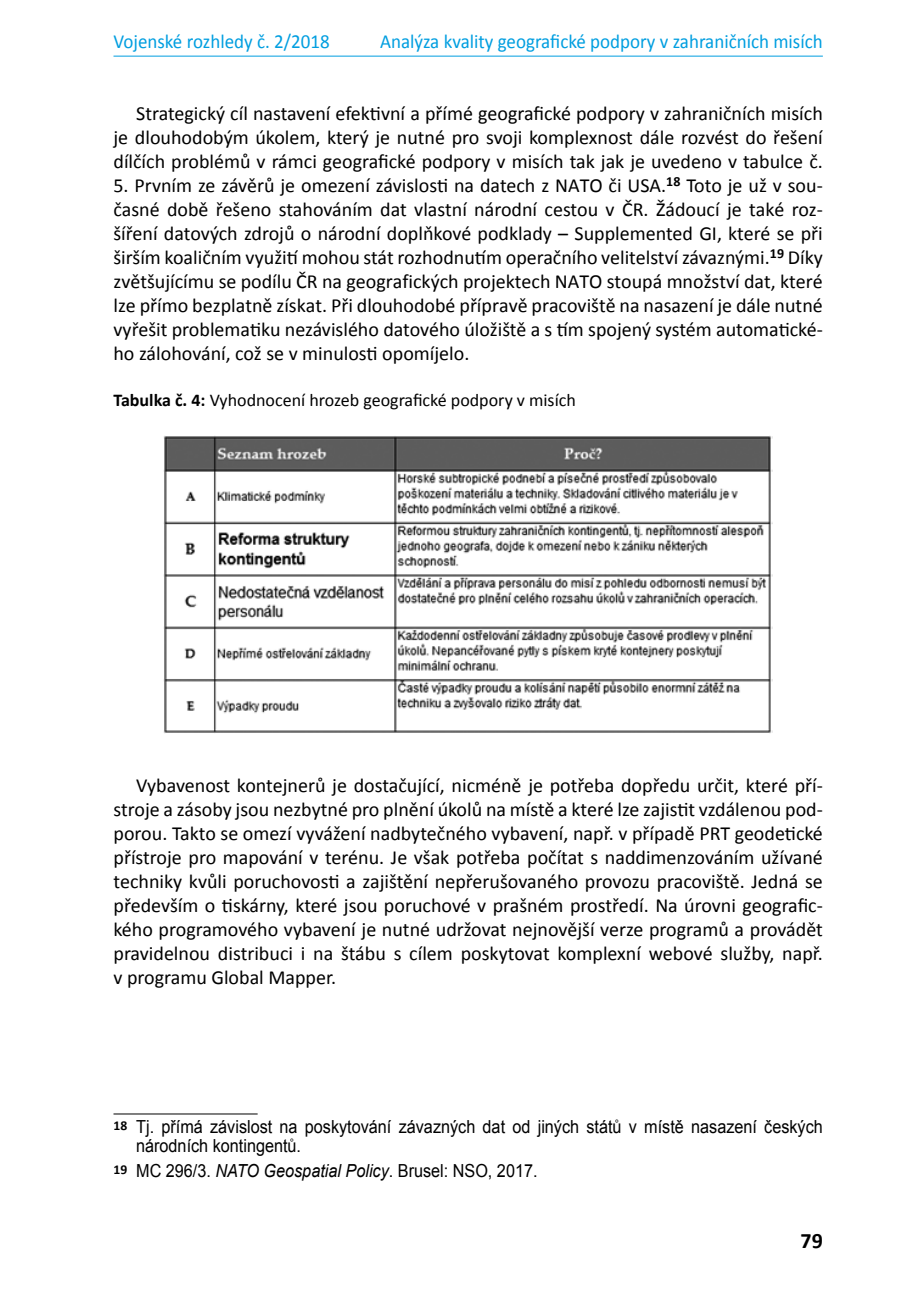
<style>
.page{position:relative;width:908px;height:1304px;background:#fff}
.page>*{position:absolute;margin:0;border:0;box-sizing:border-box;transform-origin:0 0}
.t1{font:700 22px "Calibri";color:#000}
.t2{font:20px/24px "Calibri";color:#000;text-align:justify}
.t3{font:20px "Calibri";color:#009ee0;scale:.95 1}
.t4{font:18px/19px "Arial";color:#000;scale:.9 1}
.t5{font:18px "Calibri";color:#000}
.s1{font-weight:700}
.s2{font-style:italic}
</style>
<div class="page">
<hr style="left:113px;top:56px;width:709px;height:1px;background:#009ee0">
<img style="left:163px;top:436px;width:609px;height:297px">
<hr style="left:113px;top:1113px;width:144px;height:1px;background:#000">
<p class="t3" style="left:113px;top:29px;width:229px">Vojenské rozhledy č. 2/2018</p>
<p class="t3" style="left:380px;top:29px;width:467px">Analýza kvality geografické podpory v zahraničních misích</p>
<p class="t2" style="left:113px;top:101px;width:710px;text-indent:23px">Strategický cíl nastavení efektivní a přímé geografické podpory v zahraničních misích je dlouhodobým úkolem, který je nutné pro svoji komplexnost dále rozvést do řešení dílčích problémů v rámci geografické podpory v misích tak jak je uvedeno v tabulce č.</p>
<p class="t2" style="left:113px;top:173px;width:710px">5. Prvním ze závěrů je omezení závislosti na datech z NATO či USA.<sup>18</sup> Toto je už v sou&shy;časné době řešeno stahováním dat vlastní národní cestou v ČR. Žádoucí je také roz&shy;šíření datových zdrojů o národní doplňkové podklady – Supplemented GI, které se při širším koaličním využití mohou stát rozhodnutím operačního velitelství závaznými.<sup>19</sup> Díky zvětšujícímu se podílu ČR na geografických projektech NATO stoupá množství dat, které lze přímo bezplatně získat. Při dlouhodobé přípravě pracoviště na nasazení je dále nutné vyřešit problematiku nezávislého datového úložiště a s tím spojený systém automatické&shy;ho zálohování, což se v minulosti opomíjelo.</p>
<p class="t5" style="left:113px;top:389px;width:463px"><span class="s1">Tabulka č. 4:</span> Vyhodnocení hrozeb geografické podpory v misích</p>
<p class="t2" style="left:113px;top:773px;width:710px;text-indent:23px">Vybavenost kontejnerů je dostačující, nicméně je potřeba dopředu určit, které pří&shy;stroje a zásoby jsou nezbytné pro plnění úkolů na místě a které lze zajistit vzdálenou pod&shy;porou. Takto se omezí vyvážení nadbytečného vybavení, např. v případě PRT geodetické přístroje pro mapování v terénu. Je však potřeba počítat s naddimenzováním užívané techniky kvůli poruchovosti a zajištění nepřerušovaného provozu pracoviště. Jedná se především o tiskárny, které jsou poruchové v prašném prostředí. Na úrovni geografic&shy;kého programového vybavení je nutné udržovat nejnovější verze programů a provádět pravidelnou distribuci i na štábu s cílem poskytovat komplexní webové služby, např. v programu Global Mapper.</p>
<p class="t4" style="left:136px;top:1117px;width:764px;text-indent:-23px"><sup>18</sup> Tj. přímá závislost na poskytování závazných dat od jiných států v místě nasazení českých národních kontingentů.</p>
<p class="t4" style="left:113px;top:1161px;width:472px"><sup>19</sup> MC 296/3. <span class="s2">NATO Geospatial Policy</span>. Brusel: NSO, 2017.</p>
<p class="t1" style="left:800px;top:1227px;width:24px">79</p>
</div>
